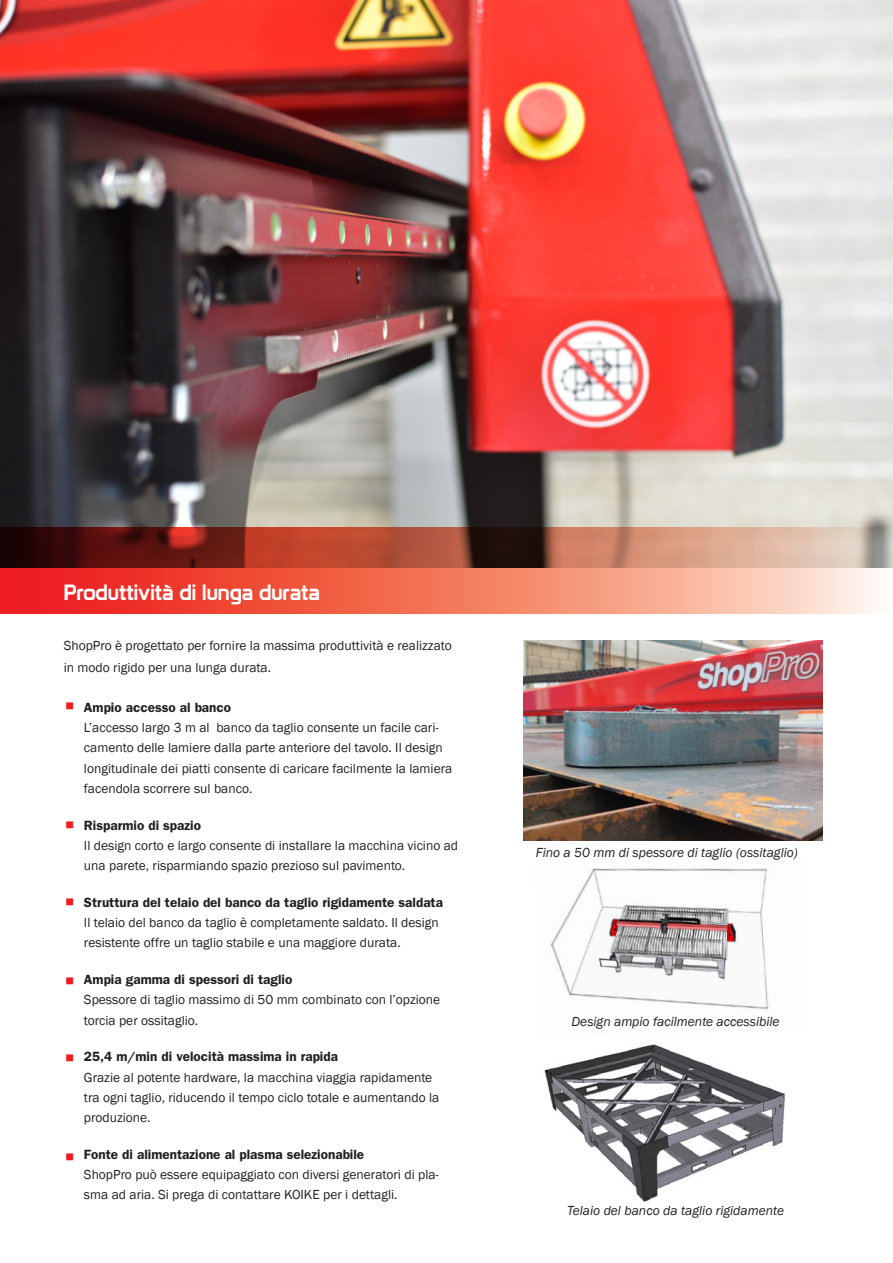
<style>
.page{position:relative;width:893px;height:1263px;background:#fff}
.page>*{position:absolute;margin:0;border:0;box-sizing:border-box;transform-origin:0 0}
.t1{font:21.6px "Prototype";color:#fff}
.t2{font:13.5px/20.2px "Franklin Gothic";color:#231f20}
.t3{font:600 13.5px "Franklin Gothic";color:#231f20}
.t4{font:italic 13.5px "Franklin Gothic";color:#231f20}
.Paragraph_Style12{font:700 12px "Meiryo";color:#ee1d23}
</style>
<div class="page">
<img style="left:0;top:0;width:893px;height:527px">
<img style="left:523px;top:640px;width:299px;height:200px">
<img style="left:550px;top:868px;width:219px;height:142px">
<img style="left:544px;top:1044px;width:241px;height:158px">
<svg style="left:0;top:527px;width:893px;height:87px;background:#c96958"></svg>
<p class="t1" style="left:64px;top:580px;width:258px">Produttività di lunga durata</p>
<p class="t2" style="left:64px;top:634px;width:389px;line-height:22.5px">ShopPro è progettato per fornire la massima produttività e realizzato in modo rigido per una lunga durata.</p>
<p class="t3" style="left:84px;top:699px;width:149px">Ampio accesso al banco</p>
<p class="t2" style="left:84px;top:718px;width:370px">L’accesso largo 3 m al banco da taglio consente un facile cari&shy;camento delle lamiere dalla parte anteriore del tavolo. Il design longitudinale dei piatti consente di caricare facilmente la lamiera facendola scorrere sul banco.</p>
<p class="t3" style="left:84px;top:817px;width:119px">Risparmio di spazio</p>
<p class="t2" style="left:84px;top:835px;width:376px">Il design corto e largo consente di installare la macchina vicino ad una parete, risparmiando spazio prezioso sul pavimento.</p>
<p class="t3" style="left:84px;top:894px;width:361px">Struttura del telaio del banco da taglio rigidamente saldata</p>
<p class="t2" style="left:84px;top:913px;width:356px">Il telaio del banco da taglio è completamente saldato. Il design resistente offre un taglio stabile e una maggiore durata.</p>
<p class="t3" style="left:84px;top:971px;width:210px">Ampia gamma di spessori di taglio</p>
<p class="t2" style="left:84px;top:990px;width:358px">Spessore di taglio massimo di 50 mm combinato con l’opzione torcia per ossitaglio.</p>
<p class="t3" style="left:84px;top:1049px;width:256px">25,4 m/min di velocità massima in rapida</p>
<p class="t2" style="left:84px;top:1067px;width:357px">Grazie al potente hardware, la macchina viaggia rapidamente tra ogni taglio, riducendo il tempo ciclo totale e aumentando la produzione.</p>
<p class="t3" style="left:84px;top:1146px;width:282px">Fonte di alimentazione al plasma selezionabile</p>
<p class="t2" style="left:84px;top:1165px;width:356px">ShopPro può essere equipaggiato con diversi generatori di pla&shy;sma ad aria. Si prega di contattare KOIKE per i dettagli.</p>
<p class="Paragraph_Style12" style="left:64px;top:697px;width:14px">■</p>
<p class="Paragraph_Style12" style="left:64px;top:816px;width:14px">■</p>
<p class="Paragraph_Style12" style="left:64px;top:893px;width:14px">■</p>
<p class="Paragraph_Style12" style="left:64px;top:972px;width:14px">■</p>
<p class="Paragraph_Style12" style="left:64px;top:1049px;width:14px">■</p>
<p class="Paragraph_Style12" style="left:64px;top:1148px;width:14px">■</p>
<p class="t4" style="left:64px;top:1185px;width:228px">64072 Oxyfuel to plasma conversion kit</p>
<p class="t4" style="left:536px;top:844px;width:263px">Fino a 50 mm di spessore di taglio (ossitaglio)</p>
<p class="t4" style="left:572px;top:1013px;width:210px">Design ampio facilmente accessibile</p>
<p class="t4" style="left:567px;top:1202px;width:218px">Telaio del banco da taglio rigidamente</p>
</div>
